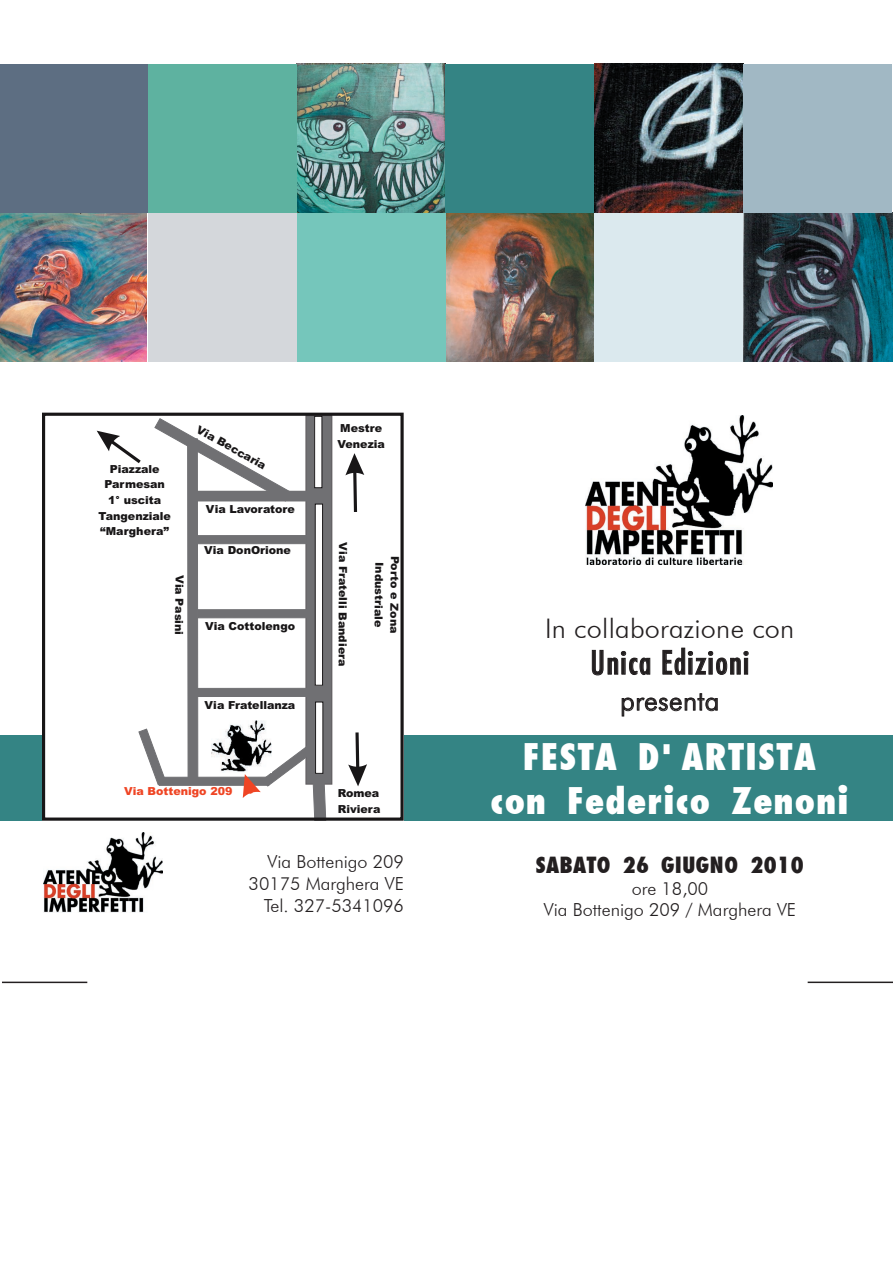
<style>
.page{position:relative;width:893px;height:1263px;background:#fff}
.page>*{position:absolute;margin:0;border:0;box-sizing:border-box;transform-origin:0 0}
.t1{font:800 condensed 42px/43.5px "Futura";letter-spacing:.02em;color:#fff;text-align:center}
.t2{font:condensed 31.5px "Futura";letter-spacing:.06em;color:#231f20}
.t3{font:300 27px "Futura BT";letter-spacing:.01em;color:#231f20}
.t4{font:800 condensed 25.5px "Futura";color:#231f20}
.t5{font:300 18px/21.6px "Futura BT";color:#231f20;text-align:center}
.t6{font:900 11.1px/15.6px "Arial";color:#181617}
.t7{font:900 11.1px "Arial";color:#ef4524}
</style>
<div class="page">
<hr style="left:808px;top:981px;width:85px;height:2px;background:#231f20">
<hr style="left:2px;top:981px;width:85px;height:2px;background:#231f20">
<img style="left:44px;top:832px;width:119px;height:80px">
<img style="left:585px;top:415px;width:187px;height:150px">
<div style="left:0;top:736px;width:893px;height:85px;background:#348484"></div>
<svg style="left:592px;top:649px;width:58px;height:27px"></svg>
<svg style="left:662px;top:647px;width:87px;height:28px"></svg>
<svg style="left:621px;top:693px;width:97px;height:24px"></svg>
<div style="left:663px;top:744px;width:6px;height:10px;background:#fff"></div>
<div style="left:43px;top:422px;width:361px;height:402px;background:#fff"></div>
<div style="left:306px;top:416px;width:26px;height:368px;background:#707073"></div>
<div style="left:306px;top:415px;width:26px;height:369px;border:1px solid #605c5f"></div>
<svg style="left:348px;top:732px;width:19px;height:54px"></svg>
<svg style="left:345px;top:453px;width:19px;height:59px"></svg>
<div style="left:43px;top:413px;width:361px;height:408px;border:3px solid #181617"></div>
<img style="left:445px;top:213px;width:149px;height:148px">
<img style="left:594px;top:64px;width:149px;height:149px">
<img style="left:743px;top:213px;width:149px;height:148px">
<img style="left:297px;top:64px;width:148px;height:149px">
<img style="left:0;top:213px;width:147px;height:148px">
<div style="left:445px;top:64px;width:149px;height:149px;background:#348484"></div>
<div style="left:743px;top:64px;width:149px;height:149px;background:#a1b8c4"></div>
<div style="left:594px;top:213px;width:149px;height:148px;background:#dbe9ee"></div>
<div style="left:148px;top:64px;width:149px;height:149px;background:#5eb2a0"></div>
<div style="left:0;top:64px;width:148px;height:149px;background:#5d6e82"></div>
<div style="left:148px;top:213px;width:149px;height:148px;background:#d4d7db"></div>
<div style="left:297px;top:213px;width:148px;height:148px;background:#75c6bb"></div>
<svg style="left:97px;top:418px;width:229px;height:403px"></svg>
<p class="t6" style="left:98px;top:462px;width:74px;text-align:center">Piazzale<br>Parmesan<br>1° uscita<br>Tangenziale “Marghera”</p>
<p class="t6" style="left:186px;top:575px;width:62px;rotate:91deg">Via Pasi i</p>
<p class="t6" style="left:201px;top:423px;width:79px;rotate:29deg">Via Be c ria</p>
<p class="t6" style="left:206px;top:503px;width:91px">Via Lavoratore</p>
<p class="t6" style="left:204px;top:544px;width:88px">Via DonOrione</p>
<p class="t6" style="left:205px;top:619px;width:92px">Via Cottolengo</p>
<p class="t6" style="left:205px;top:698px;width:92px">Via Fratellanza</p>
<p class="t7" style="left:124px;top:784px;width:110px">Via Bottenigo 209</p>
<p class="t6" style="left:337px;top:422px;width:49px">Mestre<br>Venezia</p>
<p class="t6" style="left:350px;top:542px;width:68px;rotate:90deg">V ai Frate li</p>
<p class="t6" style="left:349px;top:635px;width:32px;rotate:90deg">dea</p>
<p class="t6" style="left:350px;top:597px;width:63px;rotate:90deg">l Banir</p>
<p class="t6" style="left:402px;top:562px;width:73px;text-indent:-6px;rotate:91deg">Port e Zona<br>Indus ri</p>
<p class="t6" style="left:386px;top:595px;width:33px;rotate:91deg">t ael</p>
<p class="t6" style="left:338px;top:786px;width:44px">Romea<br>Riviera</p>
<h3 class="t5" style="left:249px;top:851px;width:157px;text-align:right">Via Bottenigo 209<br>30175 Marghera VE<br>Tel. 327-5341096</h3>
<h3 class="t3" style="left:545px;top:612px;width:251px">In collaborazione con</h3>
<h2 class="t2" style="left:590px;top:642px;width:160px">Unica Edizioni</h2>
<h3 class="t3" style="left:620px;top:684px;width:101px">presenta</h3>
<h1 class="t1" style="left:490px;top:737px;width:360px">FESTA D’ ARTISTA con Federico Zenoni</h1>
<h3 class="t4" style="left:536px;top:854px;width:270px">SABATO 26 GIUGNO 2010</h3>
<h3 class="t5" style="left:544px;top:877px;width:254px">ore 18,00<br>Via Bottenigo 209 / Marghera VE</h3>
</div>
